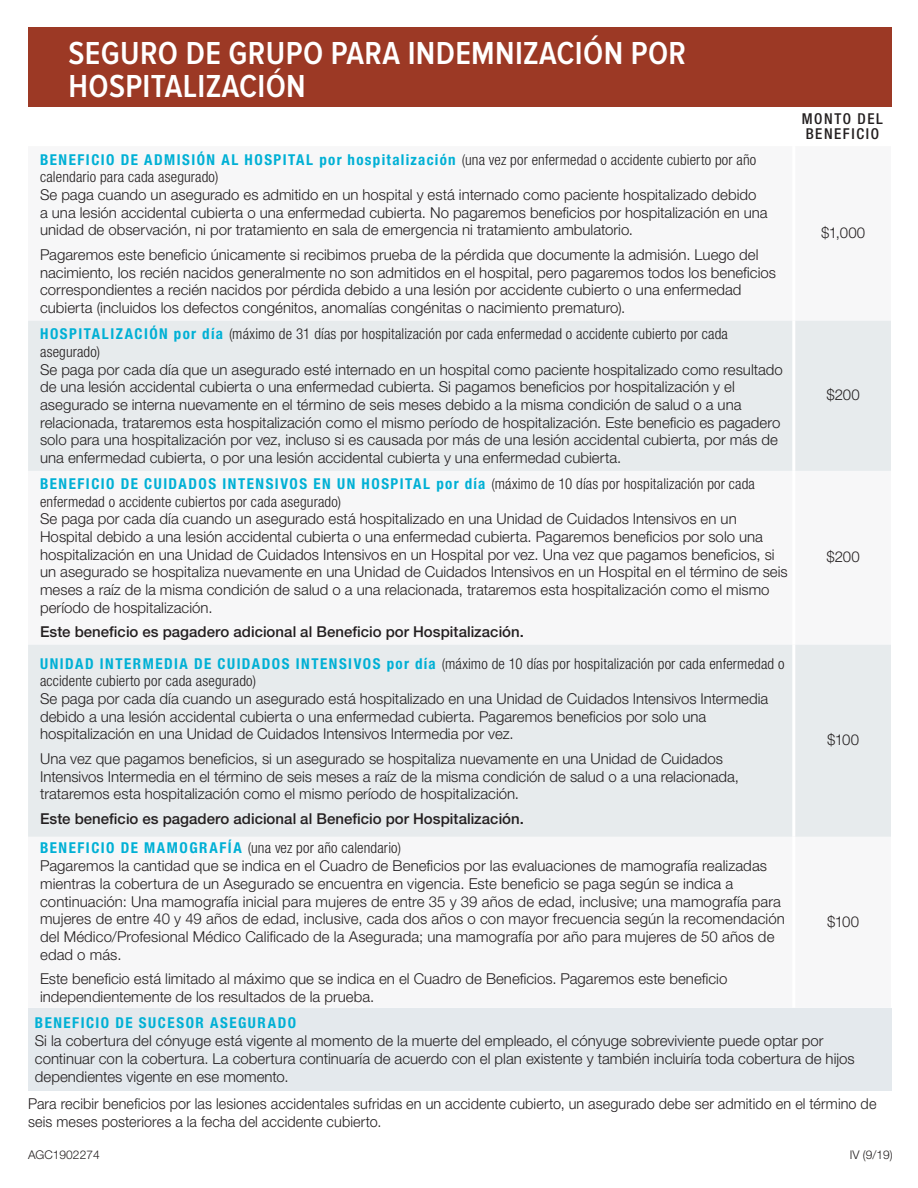
<style>
.page{position:relative;width:918px;height:1188px;background:#fff}
.page>*{position:absolute;margin:0;border:0;box-sizing:border-box;transform-origin:0 0}
.Product_Title{font:600 33px/33px "Proxima Nova Cond";letter-spacing:.01em;color:#fff}
.benefits_text{font:300 15px/17.7px "Helvetica Neue CELT";color:#231f20}
.benefits_title{font:300 condensed 15px/17.7px "Helvetica Neue LTCE";letter-spacing:.01em;color:#231f20}
.footnotes{font:300 15px/18px "Helvetica Neue CELT";letter-spacing:.005em;color:#231f20;scale:.96 1}
.benefits_text-2{font:500 15px "Helvetica Neue CELT";color:#231f20}
.benefits_title-2{font:700 condensed 15px "Helvetica Neue LTCE";letter-spacing:.1em;color:#00b0d5}
.benefits_beneficiary{font:500 condensed 15px/15px "Helvetica Neue LTCE";letter-spacing:.105em;color:#231f20}
.t1{font:300 12px "Helvetica Neue CELT";color:#231f20}
.s1{font-weight:700;color:#00b0d5}
</style>
<div class="page">
<svg style="left:28px;top:321px;width:863px;height:516px;fill:#e7ebed"></svg>
<hr style="left:792px;top:321px;width:3px;height:150px;background:#fff">
<hr style="left:792px;top:471px;width:3px;height:174px;background:#fff">
<hr style="left:792px;top:645px;width:3px;height:192px;background:#fff">
<div style="left:28px;top:1008px;width:864px;height:83px;background:#e4e9ed"></div>
<div style="left:28px;top:27px;width:864px;height:80px;background:#9c3925"></div>
<p class="Product_Title" style="left:69px;top:37px;width:619px">SEGURO DE GRUPO PARA INDEMNIZACIÓN POR<br>HOSPITALIZACIÓN</p>
<p class="benefits_title" style="left:40px;top:150px;width:718px"><span class="s1">BENEFICIO DE ADMISIÓN AL HOSPITAL por hospitalización</span> (una vez por enfermedad o accidente cubierto por año calendario para cada asegurado)</p>
<p class="benefits_text" style="left:40px;top:186px;width:729px">Se paga cuando un asegurado es admitido en un hospital y está internado como paciente hospitalizado debido a una lesión accidental cubierta o una enfermedad cubierta. No pagaremos beneficios por hospitalización en una unidad de observación, ni por tratamiento en sala de emergencia ni tratamiento ambulatorio.</p>
<p class="benefits_text" style="left:40px;top:246px;width:738px">Pagaremos este beneficio únicamente si recibimos prueba de la pérdida que documente la admisión. Luego del nacimiento, los recién nacidos generalmente no son admitidos en el hospital, pero pagaremos todos los beneficios correspondientes a recién nacidos por pérdida debido a una lesión por accidente cubierto o una enfermedad cubierta (incluidos los defectos congénitos, anomalías congénitas o nacimiento prematuro).</p>
<p class="benefits_title" style="left:40px;top:325px;width:689px"><span class="s1">HOSPITALIZACIÓN por día</span> (máximo de 31 días por hospitalización por cada enfermedad o accidente cubierto por cada asegurado)</p>
<p class="benefits_text" style="left:40px;top:360px;width:744px">Se paga por cada día que un asegurado esté internado en un hospital como paciente hospitalizado como resultado de una lesión accidental cubierta o una enfermedad cubierta. Si pagamos beneficios por hospitalización y el asegurado se interna nuevamente en el término de seis meses debido a la misma condición de salud o a una relacionada, trataremos esta hospitalización como el mismo período de hospitalización. Este beneficio es pagadero solo para una hospitalización por vez, incluso si es causada por más de una lesión accidental cubierta, por más de una enfermedad cubierta, o por una lesión accidental cubierta y una enfermedad cubierta.</p>
<p class="benefits_title" style="left:40px;top:475px;width:716px"><span class="s1">BENEFICIO DE CUIDADOS INTENSIVOS EN UN HOSPITAL por día</span> (máximo de 10 días por hospitalización por cada enfermedad o accidente cubiertos por cada asegurado)</p>
<p class="benefits_text" style="left:40px;top:510px;width:749px">Se paga por cada día cuando un asegurado está hospitalizado en una Unidad de Cuidados Intensivos en un Hospital debido a una lesión accidental cubierta o una enfermedad cubierta. Pagaremos beneficios por solo una hospitalización en una Unidad de Cuidados Intensivos en un Hospital por vez. Una vez que pagamos beneficios, si un asegurado se hospitaliza nuevamente en una Unidad de Cuidados Intensivos en un Hospital en el término de seis meses a raíz de la misma condición de salud o a una relacionada, trataremos esta hospitalización como el mismo período de hospitalización.</p>
<p class="benefits_text-2" style="left:40px;top:623px;width:485px">Este beneficio es pagadero adicional al Beneficio por Hospitalización.</p>
<p class="benefits_title" style="left:40px;top:654px;width:746px"><span class="s1">UNIDAD INTERMEDIA DE CUIDADOS INTENSIVOS por día</span> (máximo de 10 días por hospitalización por cada enfermedad o accidente cubierto por cada asegurado)</p>
<p class="benefits_text" style="left:40px;top:690px;width:730px">Se paga por cada día cuando un asegurado está hospitalizado en una Unidad de Cuidados Intensivos Intermedia debido a una lesión accidental cubierta o una enfermedad cubierta. Pagaremos beneficios por solo una hospitalización en una Unidad de Cuidados Intensivos Intermedia por vez.</p>
<p class="benefits_text" style="left:40px;top:750px;width:700px">Una vez que pagamos beneficios, si un asegurado se hospitaliza nuevamente en una Unidad de Cuidados<br>Intensivos Intermedia en el término de seis meses a raíz de la misma condición de salud o a una relacionada, trataremos esta hospitalización como el mismo período de hospitalización.</p>
<p class="benefits_text-2" style="left:40px;top:809px;width:485px">Este beneficio es pagadero adicional al Beneficio por Hospitalización.</p>
<p class="benefits_title" style="left:40px;top:839px;width:362px"><span class="s1">BENEFICIO DE MAMOGRAFÍA</span> (una vez por año calendario)</p>
<p class="benefits_text" style="left:40px;top:857px;width:746px">Pagaremos la cantidad que se indica en el Cuadro de Beneficios por las evaluaciones de mamografía realizadas mientras la cobertura de un Asegurado se encuentra en vigencia. Este beneficio se paga según se indica a continuación: Una mamografía inicial para mujeres de entre 35 y 39 años de edad, inclusive; una mamografía para mujeres de entre 40 y 49 años de edad, inclusive, cada dos años o con mayor frecuencia según la recomendación del Médico/Profesional Médico Calificado de la Asegurada; una mamografía por año para mujeres de 50 años de edad o más.</p>
<p class="benefits_text" style="left:40px;top:970px;width:689px">Este beneficio está limitado al máximo que se indica en el Cuadro de Beneficios. Pagaremos este beneficio independientemente de los resultados de la prueba.</p>
<p class="benefits_beneficiary" style="left:802px;top:111px;width:82px">MONTO DEL<br>BENEFICIO</p>
<p class="benefits_text" style="left:821px;top:224px;width:46px">$1,000</p>
<p class="benefits_text" style="left:827px;top:386px;width:35px">$200</p>
<p class="benefits_text" style="left:827px;top:548px;width:35px">$200</p>
<p class="benefits_text" style="left:827px;top:731px;width:34px">$100</p>
<p class="benefits_text" style="left:827px;top:913px;width:34px">$100</p>
<p class="benefits_title-2" style="left:35px;top:1014px;width:263px">BENEFICIO DE SUCESOR ASEGURADO</p>
<p class="benefits_text" style="left:35px;top:1032px;width:821px">Si la cobertura del cónyuge está vigente al momento de la muerte del empleado, el cónyuge sobreviviente puede optar por continuar con la cobertura. La cobertura continuaría de acuerdo con el plan existente y también incluiría toda cobertura de hijos dependientes vigente en ese momento.</p>
<p class="footnotes" style="left:28px;top:1095px;width:885px">Para recibir beneficios por las lesiones accidentales sufridas en un accidente cubierto, un asegurado debe ser admitido en el término de seis meses posteriores a la fecha del accidente cubierto.</p>
<p class="t1" style="left:28px;top:1147px;width:73px">AGC1902274</p>
<p class="t1" style="left:850px;top:1147px;width:44px">IV (9/19)</p>
</div>
